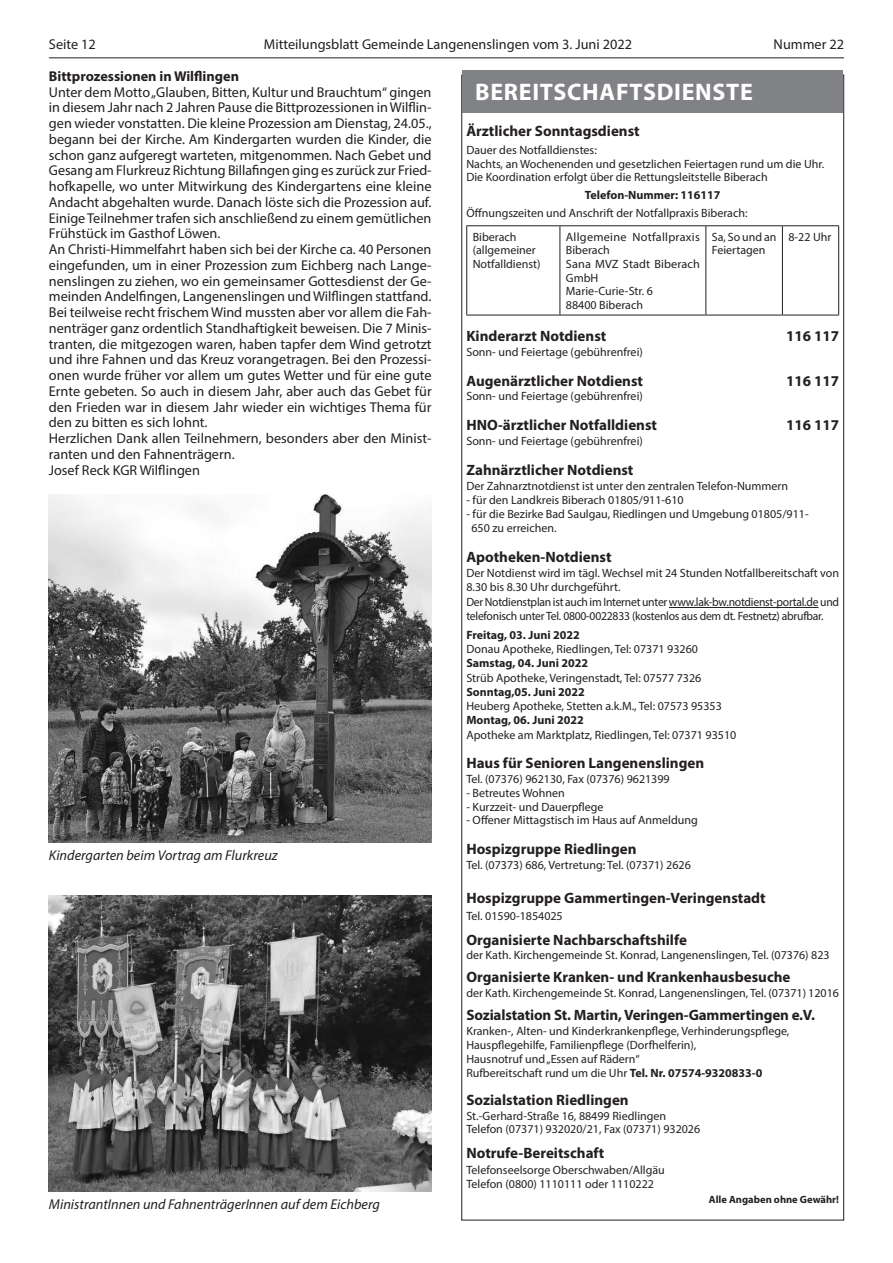
<style>
.page{position:relative;width:893px;height:1263px;background:#fff}
.page>*{position:absolute;margin:0;border:0;box-sizing:border-box;transform-origin:0 0}
.t1{font:700 24px "Myriad Pro";letter-spacing:.03em;color:#fff}
.t2{font:700 15px "Myriad Pro";color:#231f20}
.t3{font:14.25px/15.8px "Myriad Pro";color:#231f20}
.t4{font:italic 14.25px "Myriad Pro";color:#231f20}
.t5{font:700 14.25px "Myriad Pro";color:#231f20}
.t6{font:12px/13.6px "Myriad Pro";color:#231f20}
.t7{font:12px/14.4px "Myriad Pro";letter-spacing:-.02em;color:#231f20}
.t8{font:700 12px "Myriad Pro";color:#231f20}
.t9{font:700 10.5px "Myriad Pro";color:#231f20}
.s1{font-weight:700}
</style>
<div class="page">
<hr style="left:49px;top:57px;width:795px;height:1px;background:#231f20">
<img style="left:49px;top:494px;width:383px;height:348px">
<img style="left:49px;top:896px;width:383px;height:295px">
<hr style="left:669px;top:607px;width:149px;height:1px;background:#231f20">
<hr style="left:466px;top:225px;width:94px;height:1px;background:#231f20">
<hr style="left:466px;top:226px;width:1px;height:89px;background:#231f20">
<hr style="left:560px;top:225px;width:146px;height:1px;background:#231f20">
<hr style="left:560px;top:226px;width:1px;height:89px;background:#231f20">
<hr style="left:706px;top:225px;width:76px;height:1px;background:#231f20">
<hr style="left:705px;top:226px;width:1px;height:89px;background:#231f20">
<hr style="left:782px;top:225px;width:57px;height:1px;background:#231f20">
<hr style="left:782px;top:226px;width:1px;height:89px;background:#231f20">
<hr style="left:838px;top:226px;width:1px;height:89px;background:#231f20">
<hr style="left:466px;top:315px;width:94px;height:1px;background:#231f20">
<hr style="left:560px;top:315px;width:146px;height:1px;background:#231f20">
<hr style="left:706px;top:315px;width:76px;height:1px;background:#231f20">
<hr style="left:782px;top:315px;width:57px;height:1px;background:#231f20">
<div style="left:462px;top:70px;width:381px;height:42px;background:#808285"></div>
<p class="t3" style="left:49px;top:36px;width:48px">Seite 12</p>
<p class="t3" style="left:264px;top:36px;width:370px">Mitteilungsblatt Gemeinde Langenenslingen vom 3. Juni 2022</p>
<p class="t3" style="left:774px;top:36px;width:72px">Nummer 22</p>
<p class="t5" style="left:49px;top:67px;width:192px">Bittprozessionen in Wilflingen</p>
<p class="t3" style="left:49px;top:84px;width:384px">Unter dem Motto „Glauben, Bitten, Kultur und Brauchtum“ gingen in diesem Jahr nach 2 Jahren Pause die Bittprozessionen in Wilflin&shy;gen wieder vonstatten. Die kleine Prozession am Dienstag, 24.05., begann bei der Kirche. Am Kindergarten wurden die Kinder, die schon ganz aufgeregt warteten, mitgenommen. Nach Gebet und Gesang am Flurkreuz Richtung Billafingen ging es zurück zur Fried&shy;hofkapelle, wo unter Mitwirkung des Kindergartens eine kleine Andacht abgehalten wurde. Danach löste sich die Prozession auf.<br>Einige Teilnehmer trafen sich anschließend zu einem gemütlichen Frühstück im Gasthof Löwen.<br>An Christi-Himmelfahrt haben sich bei der Kirche ca. 40 Personen eingefunden, um in einer Prozession zum Eichberg nach Lange&shy;nenslingen zu ziehen, wo ein gemeinsamer Gottesdienst der Ge&shy;meinden Andelfingen, Langenenslingen und Wilflingen stattfand.<br>Bei teilweise recht frischem Wind mussten aber vor allem die Fah&shy;nenträger ganz ordentlich Standhaftigkeit beweisen. Die 7 Minis&shy;tranten, die mitgezogen waren, haben tapfer dem Wind getrotzt und ihre Fahnen und das Kreuz vorangetragen. Bei den Prozessi&shy;onen wurde früher vor allem um gutes Wetter und für eine gute Ernte gebeten. So auch in diesem Jahr, aber auch das Gebet für den Frieden war in diesem Jahr wieder ein wichtiges Thema für den zu bitten es sich lohnt.<br>Herzlichen Dank allen Teilnehmern, besonders aber den Minist&shy;ranten und den Fahnenträgern.<br>Josef Reck KGR Wilflingen</p>
<h1 class="t1" style="left:475px;top:76px;width:279px">BEREITSCHAFTSDIENSTE</h1>
<p class="t2" style="left:466px;top:121px;width:175px">Ärztlicher Sonntagsdienst</p>
<p class="t6" style="left:466px;top:143px;width:359px">Dauer des Notfalldienstes:<br>Nachts, an Wochenenden und gesetzlichen Feiertagen rund um die Uhr.<br>Die Koordination erfolgt über die Rettungsleitstelle Biberach</p>
<p class="t8" style="left:585px;top:187px;width:137px">Telefon-Nummer: 116117</p>
<p class="t6" style="left:473px;top:201px;width:276px;line-height:23.5px;text-indent:-6px">Öffnungszeiten und Anschrift der Notfallpraxis Biberach:<br>Biberach</p>
<p class="t6" style="left:473px;top:243px;width:69px">(allgemeiner<br>Notfalldienst)</p>
<p class="t6" style="left:566px;top:230px;width:136px">Allgemeine Notfallpraxis<br>Biberach<br>Sana MVZ Stadt Biberach<br>GmbH<br>Marie-Curie-Str. 6<br>88400 Biberach</p>
<p class="t6" style="left:712px;top:230px;width:66px">Sa, So und an<br>Feiertagen</p>
<p class="t6" style="left:788px;top:230px;width:45px">8-22 Uhr</p>
<p class="t2" style="left:466px;top:326px;width:141px">Kinderarzt Notdienst</p>
<p class="t2" style="left:786px;top:326px;width:54px">116 117</p>
<p class="t6" style="left:466px;top:345px;width:178px">Sonn- und Feiertage (gebührenfrei)</p>
<p class="t2" style="left:466px;top:371px;width:178px">Augenärztlicher Notdienst</p>
<p class="t2" style="left:786px;top:371px;width:54px">116 117</p>
<p class="t6" style="left:466px;top:389px;width:178px">Sonn- und Feiertage (gebührenfrei)</p>
<p class="t2" style="left:466px;top:415px;width:192px">HNO-ärztlicher Notfalldienst</p>
<p class="t2" style="left:786px;top:415px;width:54px">116 117</p>
<p class="t6" style="left:466px;top:434px;width:178px">Sonn- und Feiertage (gebührenfrei)</p>
<p class="t2" style="left:466px;top:460px;width:169px">Zahnärztlicher Notdienst</p>
<p class="t6" style="left:466px;top:479px;width:323px">Der Zahnarztnotdienst ist unter den zentralen Telefon-Nummern</p>
<p class="t6" style="left:466px;top:493px;width:219px">- für den Landkreis Biberach 01805/911-610</p>
<p class="t6" style="left:471px;top:507px;width:339px;line-height:14.1px;text-indent:-5px">- für die Bezirke Bad Saulgau, Riedlingen und Umgebung 01805/911-<br>650 zu erreichen.</p>
<p class="t2" style="left:466px;top:547px;width:147px">Apotheken-Notdienst</p>
<p class="t7" style="left:466px;top:566px;width:374px">Der Notdienst wird im tägl. Wechsel mit 24 Stunden Notfallbereitschaft von 8.30 bis 8.30 Uhr durchgeführt.<br>Der Notdienstplan ist auch im Internet unter www.lak-bw.notdienst-portal.de und telefonisch unter Tel. 0800-0022833 (kostenlos aus dem dt. Festnetz) abrufbar.</p>
<p class="t8" style="left:466px;top:627px;width:115px">Freitag, 03. Juni 2022</p>
<p class="t6" style="left:466px;top:642px;width:233px">Donau Apotheke, Riedlingen, Tel: 07371 93260</p>
<p class="t8" style="left:466px;top:655px;width:123px">Samstag, 04. Juni 2022</p>
<p class="t6" style="left:466px;top:670px;width:237px">Strüb Apotheke, Veringenstadt, Tel: 07577 7326</p>
<p class="t8" style="left:466px;top:684px;width:120px">Sonntag,05. Juni 2022</p>
<p class="t6" style="left:466px;top:699px;width:257px">Heuberg Apotheke, Stetten a.k.M., Tel: 07573 95353</p>
<p class="t8" style="left:466px;top:712px;width:119px">Montag, 06. Juni 2022</p>
<p class="t6" style="left:466px;top:727px;width:271px">Apotheke am Marktplatz, Riedlingen, Tel: 07371 93510</p>
<p class="t2" style="left:466px;top:753px;width:239px">Haus für Senioren Langenenslingen</p>
<p class="t6" style="left:466px;top:771px;width:205px">Tel. (07376) 962130, Fax (07376) 9621399</p>
<p class="t6" style="left:466px;top:785px;width:100px">- Betreutes Wohnen</p>
<p class="t6" style="left:466px;top:799px;width:139px">- Kurzzeit- und Dauerpflege</p>
<p class="t6" style="left:466px;top:813px;width:233px">- Offener Mittagstisch im Haus auf Anmeldung</p>
<p class="t2" style="left:466px;top:839px;width:172px">Hospizgruppe Riedlingen</p>
<p class="t6" style="left:466px;top:858px;width:226px">Tel. (07373) 686, Vertretung: Tel. (07371) 2626</p>
<p class="t2" style="left:466px;top:888px;width:301px">Hospizgruppe Gammertingen-Veringenstadt</p>
<p class="t6" style="left:466px;top:908px;width:98px">Tel. 01590-1854025</p>
<p class="t2" style="left:466px;top:930px;width:222px">Organisierte Nachbarschaftshilfe</p>
<p class="t6" style="left:466px;top:948px;width:365px">der Kath. Kirchengemeinde St. Konrad, Langenenslingen, Tel. (07376) 823</p>
<p class="t2" style="left:466px;top:967px;width:326px">Organisierte Kranken- und Krankenhausbesuche</p>
<p class="t6" style="left:466px;top:986px;width:374px">der Kath. Kirchengemeinde St. Konrad, Langenenslingen, Tel. (07371) 12016</p>
<p class="t2" style="left:466px;top:1005px;width:350px">Sozialstation St. Martin, Veringen-Gammertingen e.V.</p>
<p class="t6" style="left:466px;top:1024px;width:325px">Kranken-, Alten- und Kinderkrankenpflege, Verhinderungspflege, Hauspflegehilfe, Familienpflege (Dorfhelferin),<br>Hausnotruf und „Essen auf Rädern“<br>Rufbereitschaft rund um die Uhr <span class="s1">Tel. Nr. 07574-9320833-0</span></p>
<p class="t2" style="left:466px;top:1090px;width:164px">Sozialstation Riedlingen</p>
<p class="t6" style="left:466px;top:1108px;width:235px">St.-Gerhard-Straße 16, 88499 Riedlingen<br>Telefon (07371) 932020/21, Fax (07371) 932026</p>
<p class="t2" style="left:466px;top:1143px;width:140px">Notrufe-Bereitschaft</p>
<p class="t6" style="left:466px;top:1162px;width:200px;line-height:14.2px">Telefonseelsorge Oberschwaben/Allgäu<br>Telefon (0800) 1110111 oder 1110222</p>
<p class="t9" style="left:709px;top:1192px;width:132px">Alle Angaben ohne Gewähr!</p>
<p class="t4" style="left:49px;top:847px;width:230px">Kindergarten beim Vortrag am Flurkreuz</p>
<p class="t4" style="left:49px;top:1196px;width:333px">MinistrantInnen und FahnenträgerInnen auf dem Eichberg</p>
</div>
